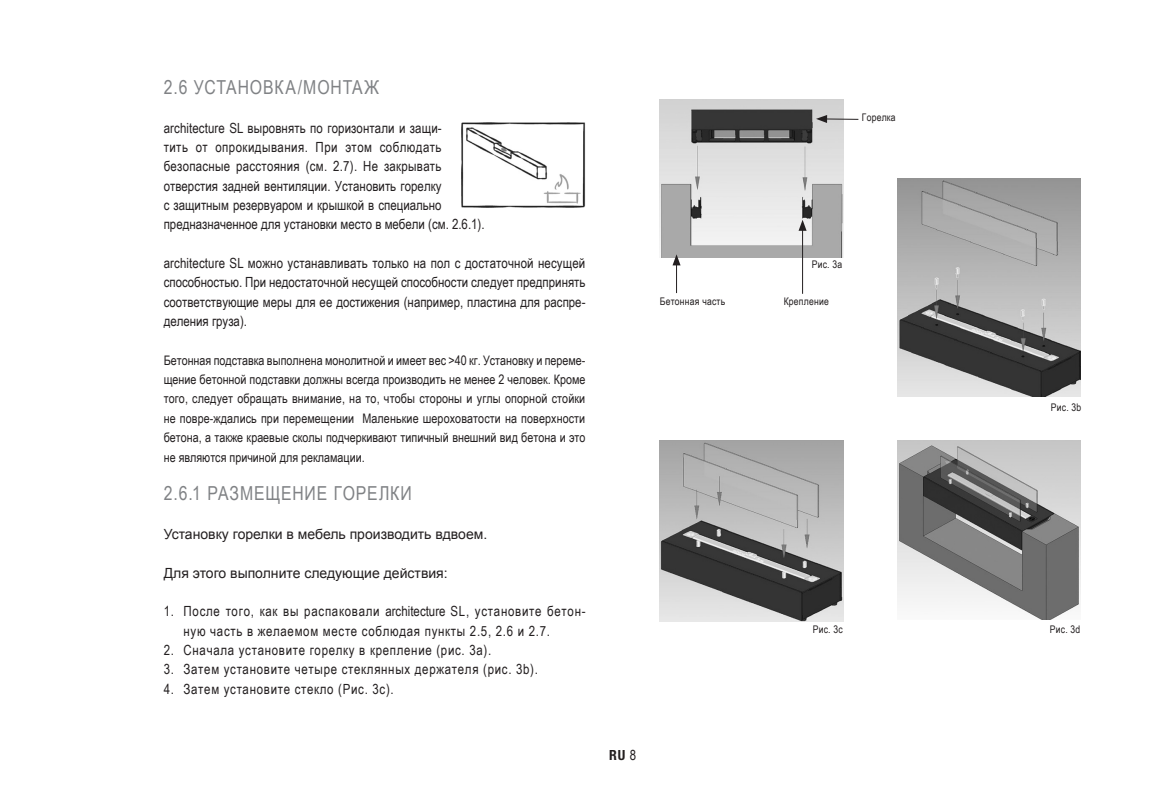
<style>
.page{position:relative;width:1171px;height:804px;background:#fff}
.page>*{position:absolute;margin:0;border:0;box-sizing:border-box;transform-origin:0 0}
.t1{font:19.25px "Arial Narrow";letter-spacing:.05em;color:#808285}
.t2{font:14px/19.4px "Arial Narrow";color:#231f20}
.t3{font:14px/19.4px "Arial Narrow";letter-spacing:.05em;color:#231f20}
.t4{font:14px/19.4px "Arial Narrow";letter-spacing:.02em;color:#231f20;text-align:justify}
.t5{font:14px "Arial";color:#231f20}
.t6{font:700 condensed 14px "Helvetica Neue";color:#231f20}
.t7{font:13.12px/19.4px "Arial Narrow";color:#231f20;text-align:justify}
.t8{font:10.5px "Arial Narrow";letter-spacing:.02em;color:#231f20}
.s1{font-family:"Arial Narrow";font-weight:400;font-stretch:normal}
</style>
<div class="page">
<img style="left:660px;top:99px;width:183px;height:159px">
<img style="left:897px;top:179px;width:183px;height:217px">
<img style="left:660px;top:440px;width:183px;height:181px">
<img style="left:897px;top:440px;width:183px;height:179px">
<hr style="left:676px;top:263px;width:1px;height:30px;background:#231f20">
<svg style="left:672px;top:254px;width:8px;height:11px"></svg>
<img style="left:461px;top:123px;width:124px;height:84px">
<hr style="left:824px;top:118px;width:34px;height:2px;background:#231f20">
<svg style="left:816px;top:115px;width:11px;height:8px"></svg>
<hr style="left:802px;top:228px;width:1px;height:66px;background:#231f20">
<svg style="left:798px;top:220px;width:8px;height:11px"></svg>
<h1 class="t1" style="left:164px;top:73px;width:217px">2.6 УСТАНОВКА/МОНТАЖ</h1>
<p class="t2" style="left:164px;top:117px;width:322px">architecture SL выровнять по горизонтали и защи-<br>тить от опрокидывания. При этом соблюдать безопасные расстояния (см. 2.7). Не закрывать отверстия задней вентиляции. Установить горелку<br>с защитным резервуаром и крышкой в специально предназначенное для установки место в мебели (см. 2.6.1).</p>
<p class="t4" style="left:164px;top:253px;width:423px">architecture SL можно устанавливать только на пол с достаточной несущей способностью. При недостаточной несущей способности следует предпринять соответствующие меры для ее достижения (например, пластина для распре&shy;деления груза).</p>
<p class="t7" style="left:164px;top:350px;width:423px">Бетонная подставка выполнена монолитной и имеет вес &gt;40 кг. Установку и переме&shy;щение бетонной подставки должны всегда производить не менее 2 человек. Кроме того, следует обращать внимание, на то, чтобы стороны и углы опорной стойки не повре-ждались при перемещении Маленькие шероховатости на поверхности бетона, а также краевые сколы подчеркивают типичный внешний вид бетона и это не являются причиной для рекламации.</p>
<h1 class="t1" style="left:164px;top:479px;width:250px">2.6.1 РАЗМЕЩЕНИЕ ГОРЕЛКИ</h1>
<p class="t5" style="left:164px;top:525px;width:325px">Установку горелки в мебель производить вдвоем.</p>
<p class="t5" style="left:164px;top:563px;width:285px">Для этого выполните следующие действия:</p>
<p class="t3" style="left:184px;top:601px;width:403px;text-indent:-20px">1. После того, как вы распаковали architecture SL, установите бетон&shy;ную часть в желаемом месте соблюдая пункты 2.5, 2.6 и 2.7.</p>
<p class="t3" style="left:164px;top:640px;width:329px">2. Сначала установите горелку в крепление (рис. 3a).</p>
<p class="t3" style="left:164px;top:659px;width:376px">3. Затем установите четыре стеклянных держателя (рис. 3b).</p>
<p class="t3" style="left:164px;top:678px;width:231px">4. Затем установите стекло (Рис. 3c).</p>
<p class="t6" style="left:609px;top:746px;width:28px">RU <span class="s1">8</span></p>
<p class="t8" style="left:862px;top:110px;width:35px">Горелка</p>
<p class="t8" style="left:812px;top:257px;width:32px">Рис. 3a</p>
<p class="t8" style="left:660px;top:293px;width:67px">Бетонная часть</p>
<p class="t8" style="left:784px;top:293px;width:47px">Крепление</p>
<p class="t8" style="left:1051px;top:399px;width:32px">Рис. 3b</p>
<p class="t8" style="left:813px;top:622px;width:31px">Рис. 3c</p>
<p class="t8" style="left:1050px;top:622px;width:32px">Рис. 3d</p>
</div>
